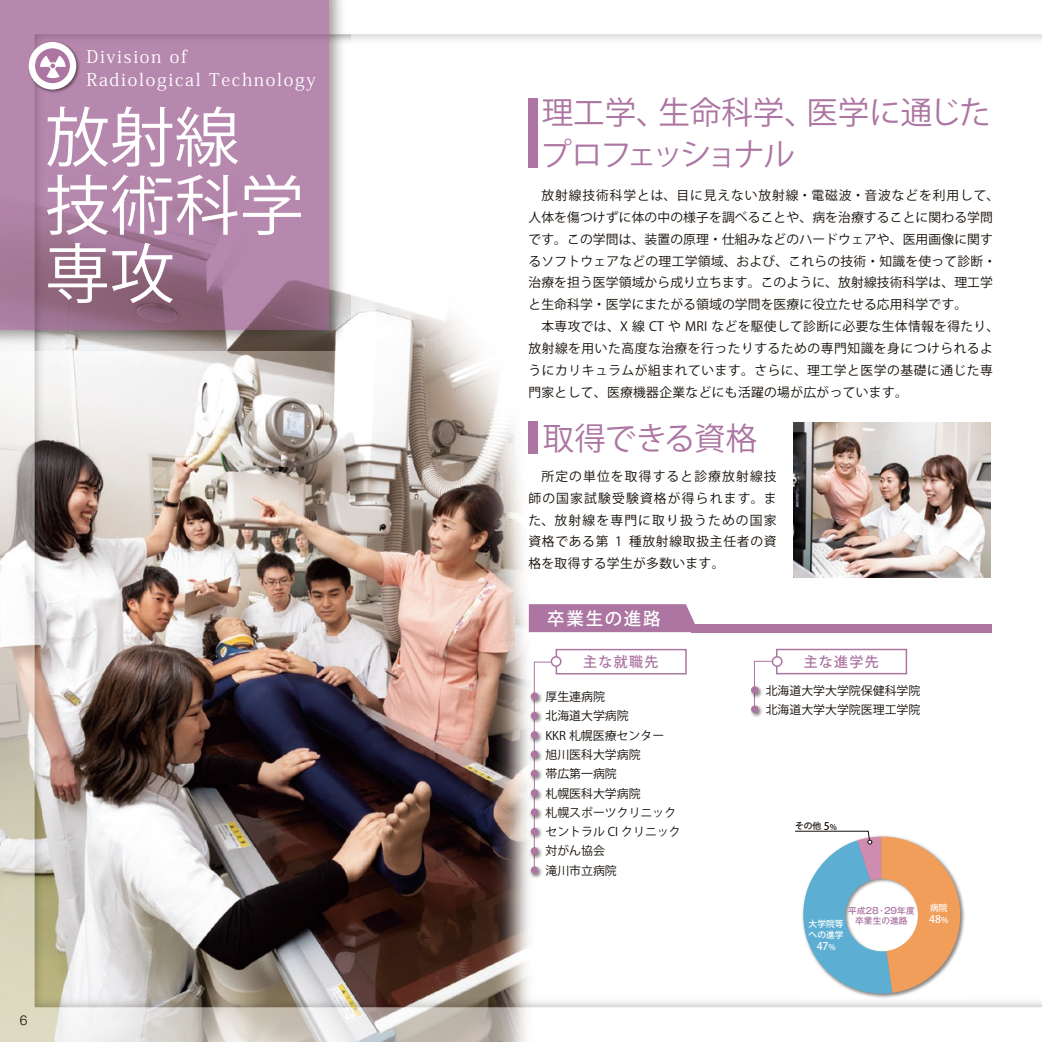
<style>
.page{position:relative;width:1042px;height:1042px;background:#fff}
.page>*{position:absolute;margin:0;border:0;box-sizing:border-box;transform-origin:0 0}
.t1{font:64.75px/68.2px "Koz Go Pro";color:#fff}
.t2{font:31.5px/42px "Koz Go Pro";letter-spacing:-.025em;color:#ac75a2}
.t3{font:17.5px/22.8px "Koz Min Pro";letter-spacing:.1em;color:#fff}
.t4{font:500 17.5px "Koz Go Pro";letter-spacing:.1em;color:#fff}
.t5{font:500 14px "Koz Go Pro";letter-spacing:.095em;color:#ac75a2}
.t6{font:300 13.65px "Helvetica Neue LT Std";color:#140e08}
.t7{font:12.78px/21.9px "Koz Go Pro";letter-spacing:.025em;color:#140e08}
.t8{font:11.9px/19.2px "Koz Go Pro";color:#140e08}
.t9{font:500 10.5px "Koz Go Pro";color:#fff}
.t10{font:500 8.75px/10.5px "Gothic MB101 Pr 6";color:#ac75a2;text-align:center}
.t11{font:500 8.75px "Koz Go Pro";color:#fff}
.t12{font:500 8.75px "Koz Go Pro";color:#140e08}
.s1{font-size:10.5px}
.s2{font-size:8.05px}
</style>
<div class="page">
<img style="left:0;top:34px;width:1042px;height:1008px">
<img style="left:0;top:0;width:351px;height:351px">
<svg style="left:0;top:0;width:329px;height:329px;background:#ae80a3"></svg>
<img style="left:793px;top:422px;width:197px;height:155px">
<svg style="left:534px;top:661px;width:23px;height:210px"></svg>
<img style="left:528px;top:689px;width:17px;height:17px">
<div style="left:531px;top:692px;width:7px;height:8px;background:#ac75a2;border-radius:50%"></div>
<img style="left:528px;top:709px;width:17px;height:17px">
<div style="left:531px;top:712px;width:7px;height:7px;background:#ac75a2;border-radius:50%"></div>
<img style="left:528px;top:728px;width:17px;height:17px">
<div style="left:531px;top:731px;width:7px;height:8px;background:#ac75a2;border-radius:50%"></div>
<img style="left:528px;top:747px;width:17px;height:17px">
<div style="left:531px;top:750px;width:7px;height:8px;background:#ac75a2;border-radius:50%"></div>
<img style="left:528px;top:767px;width:17px;height:17px">
<div style="left:531px;top:770px;width:7px;height:7px;background:#ac75a2;border-radius:50%"></div>
<img style="left:528px;top:786px;width:17px;height:17px">
<div style="left:531px;top:789px;width:7px;height:8px;background:#ac75a2;border-radius:50%"></div>
<img style="left:528px;top:805px;width:17px;height:17px">
<div style="left:531px;top:808px;width:7px;height:8px;background:#ac75a2;border-radius:50%"></div>
<img style="left:528px;top:825px;width:17px;height:16px">
<div style="left:531px;top:828px;width:7px;height:7px;background:#ac75a2;border-radius:50%"></div>
<img style="left:528px;top:844px;width:17px;height:17px">
<div style="left:531px;top:847px;width:7px;height:7px;background:#ac75a2;border-radius:50%"></div>
<img style="left:528px;top:863px;width:17px;height:17px">
<div style="left:531px;top:866px;width:7px;height:8px;background:#ac75a2;border-radius:50%"></div>
<svg style="left:754px;top:661px;width:23px;height:49px"></svg>
<img style="left:748px;top:683px;width:17px;height:17px">
<div style="left:751px;top:686px;width:7px;height:8px;background:#ac75a2;border-radius:50%"></div>
<img style="left:748px;top:702px;width:17px;height:17px">
<div style="left:751px;top:705px;width:7px;height:8px;background:#ac75a2;border-radius:50%"></div>
<div style="left:529px;top:604px;width:169px;height:28px;background:#ac75a2"></div>
<div style="left:691px;top:624px;width:300px;height:8px;background:#ac75a2"></div>
<div style="left:555px;top:649px;width:132px;height:25px;border:1px solid #ac75a2"></div>
<div style="left:776px;top:649px;width:131px;height:25px;border:1px solid #ac75a2"></div>
<div style="left:529px;top:99px;width:9px;height:69px;background:#ac75a2"></div>
<div style="left:529px;top:421px;width:9px;height:32px;background:#ac75a2"></div>
<div style="left:551px;top:657px;width:10px;height:9px;background:#fff;border-radius:50%"></div>
<div style="left:551px;top:656px;width:10px;height:11px;border:1px solid #ac75a2;border-radius:50%"></div>
<div style="left:772px;top:657px;width:10px;height:9px;background:#fff;border-radius:50%"></div>
<div style="left:772px;top:656px;width:10px;height:11px;border:1px solid #ac75a2;border-radius:50%"></div>
<img style="left:26px;top:39px;width:56px;height:56px">
<svg style="left:29px;top:42px;width:47px;height:48px"></svg>
<img style="left:800px;top:833px;width:166px;height:166px">
<svg style="left:795px;top:831px;width:165px;height:162px"></svg>
<h3 class="t3" style="left:86px;top:45px;width:231px">Division of<br>Radiological Technology</h3>
<h1 class="t1" style="left:45px;top:105px;width:260px">放射線技術科学専攻</h1>
<p class="t6" style="left:20px;top:1011px;width:9px">6</p>
<h2 class="t2" style="left:540px;top:92px;width:452px">理工学、生命科学、医学に通じたプロフェッショナル</h2>
<p class="t7" style="left:528px;top:185px;width:472px;text-indent:13px">放射線技術科学とは、目に見えない放射線・電磁波・音波などを利用して、人体を傷つけずに体の中の様子を調べることや、病を治療することに関わる学問です。この学問は、装置の原理・仕組みなどのハードウェアや、医用画像に関するソフトウェアなどの理工学領域、および、これらの技術・知識を使って診断・治療を担う医学領域から成り立ちます。このように、放射線技術科学は、理工学と生命科学・医学にまたがる領域の学問を医療に役立たせる応用科学です。<br>　本専攻では、X 線 CT や MRI などを駆使して診断に必要な生体情報を得たり、放射線を用いた高度な治療を行ったりするための専門知識を身につけられるようにカリキュラムが組まれています。さらに、理工学と医学の基礎に通じた専門家として、医療機器企業などにも活躍の場が広がっています。</p>
<h2 class="t2" style="left:543px;top:418px;width:216px">取得できる資格</h2>
<p class="t7" style="left:528px;top:465px;width:250px;text-align:justify">　所定の単位を取得すると診療放射線技師の国家試験受験資格が得られます。また、放射線を専門に取り扱うための国家資格である第 1 種放射線取扱主任者の資格を取得する学生が多数います。</p>
<h3 class="t4" style="left:547px;top:607px;width:115px">卒業生の進路</h3>
<p class="t5" style="left:583px;top:652px;width:77px">主な就職先</p>
<p class="t5" style="left:803px;top:652px;width:77px">主な進学先</p>
<p class="t8" style="left:545px;top:687px;width:137px">厚生連病院<br>北海道大学病院<br>KKR 札幌医療センター<br>旭川医科大学病院<br>帯広第一病院<br>札幌医科大学病院<br>札幌スポーツクリニックセントラル CI クリニック対がん協会<br>滝川市立病院</p>
<p class="t8" style="left:765px;top:681px;width:156px">北海道大学大学院保健科学院北海道大学大学院医理工学院</p>
<p class="t12" style="left:795px;top:820px;width:43px">その他 <span class="s1">5</span><sub>%</sub></p>
<p class="t10" style="left:848px;top:905px;width:68px">平成28・29年度卒業生の進路</p>
<p class="t11" style="left:930px;top:902px;width:19px">病院</p>
<p class="t9" style="left:929px;top:912px;width:20px">48<span class="s2">%</span></p>
<p class="t11" style="left:808px;top:918px;width:36px">大学院等</p>
<p class="t11" style="left:808px;top:928px;width:36px">への進学</p>
<p class="t9" style="left:816px;top:939px;width:20px">47<span class="s2">%</span></p>
</div>
